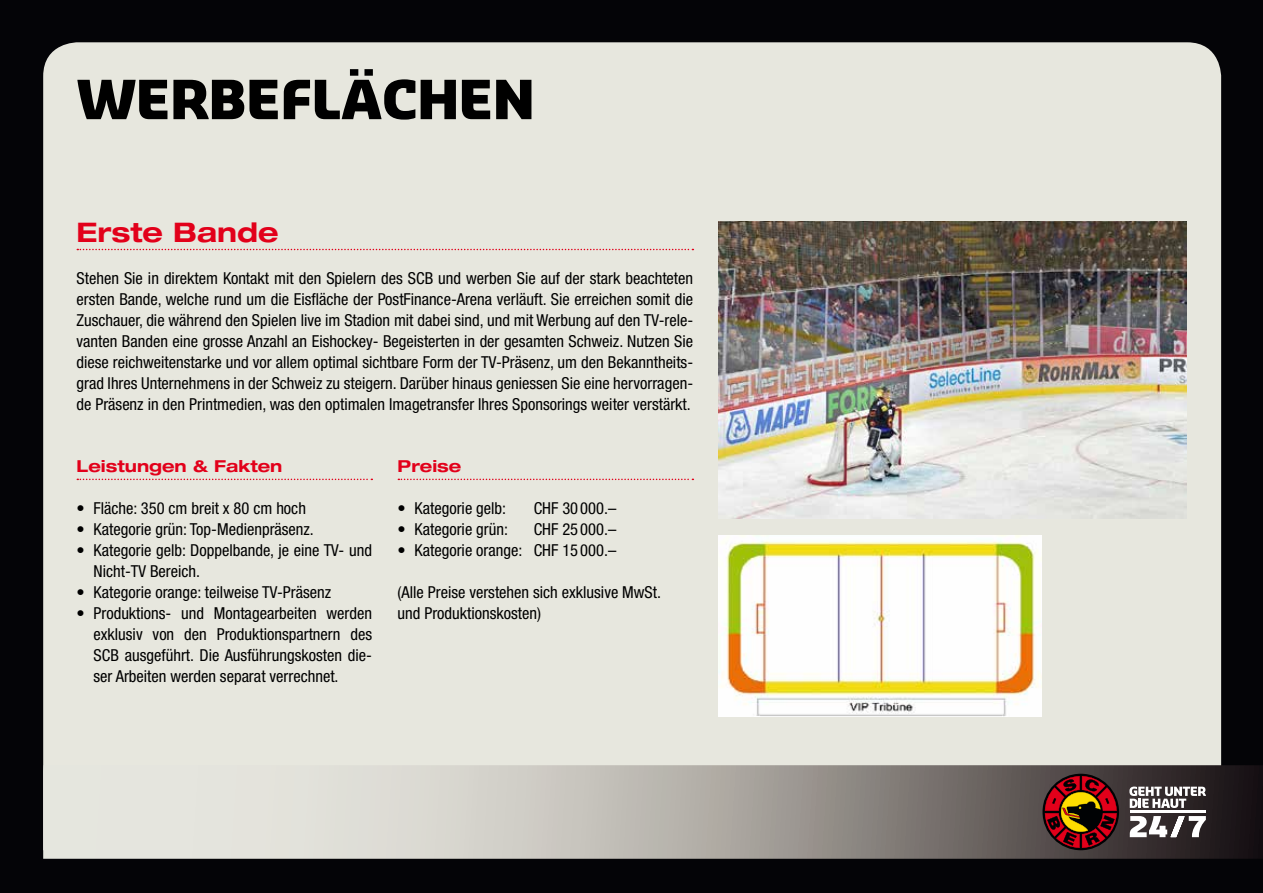
<style>
.page{position:relative;width:1263px;height:893px;background:#040407}
.page>*{position:absolute;margin:0;border:0;box-sizing:border-box;transform-origin:0 0}
.t1{font:900 52.5px "Sansa Slab";letter-spacing:.005em;color:#000}
.t2{font:700 expanded 27px "Helvetica Neue";color:#e2001a}
.t3{font:condensed 16.5px/21px "Helvetica Neue";color:#000;text-align:justify}
.t4{font:700 expanded 16.5px "Helvetica Neue";color:#e2001a}
</style>
<div class="page">
<div style="left:43px;top:42px;width:1178px;height:723px;background:#e7e7de"></div>
<svg style="left:43px;top:765px;width:1220px;height:94px;background:#aba8a3"></svg>
<svg style="left:1042px;top:774px;width:77px;height:76px"></svg>
<svg style="left:1045px;top:776px;width:72px;height:72px"></svg>
<hr style="left:1130px;top:811px;width:76px;height:2px;background:#fff">
<svg style="left:1129px;top:786px;width:77px;height:22px;background:#898586"></svg>
<svg style="left:1130px;top:816px;width:76px;height:21px;background:#959192"></svg>
<svg style="left:77px;top:249px;width:616px;height:1px"></svg>
<svg style="left:77px;top:479px;width:295px;height:1px"></svg>
<svg style="left:398px;top:479px;width:295px;height:1px"></svg>
<img style="left:719px;top:221px;width:467px;height:298px">
<img style="left:719px;top:536px;width:323px;height:181px">
<h1 class="t1" style="left:77px;top:64px;width:459px">WERBEFLÄCHEN</h1>
<h2 class="t2" style="left:77px;top:216px;width:203px">Erste Bande</h2>
<p class="t3" style="left:77px;top:268px;width:618px">Stehen Sie in direktem Kontakt mit den Spielern des SCB und werben Sie auf der stark beachteten ersten Bande, welche rund um die Eisfläche der PostFinance-Arena verläuft. Sie erreichen somit die Zuschauer, die während den Spielen live im Stadion mit dabei sind, und mit Werbung auf den TV-rele&shy;vanten Banden eine grosse Anzahl an Eishockey- Begeisterten in der gesamten Schweiz. Nutzen Sie diese reichweitenstarke und vor allem optimal sichtbare Form der TV-Präsenz, um den Bekanntheits&shy;grad Ihres Unternehmens in der Schweiz zu steigern. Darüber hinaus geniessen Sie eine hervorragen&shy;de Präsenz in den Printmedien, was den optimalen Imagetransfer Ihres Sponsorings weiter verstärkt.</p>
<p class="t4" style="left:77px;top:456px;width:207px">Leistungen &amp; Fakten</p>
<p class="t3" style="left:77px;top:498px;width:231px">• Fläche: 350 cm breit x 80 cm hoch</p>
<p class="t3" style="left:77px;top:519px;width:239px">• Kategorie grün: Top-Medienpräsenz.</p>
<p class="t3" style="left:94px;top:540px;width:280px;text-indent:-17px">• Kategorie gelb: Doppelbande, je eine TV- und<br>Nicht-TV Bereich.</p>
<p class="t3" style="left:77px;top:582px;width:256px">• Kategorie orange: teilweise TV-Präsenz</p>
<p class="t3" style="left:94px;top:603px;width:280px;text-indent:-17px">• Produktions- und Montagearbeiten werden exklusiv von den Produktionspartnern des SCB ausgeführt. Die Ausführungskosten die&shy;ser Arbeiten werden separat verrechnet.</p>
<p class="t4" style="left:398px;top:456px;width:65px">Preise</p>
<p class="t3" style="left:398px;top:498px;width:110px">• Kategorie gelb:</p>
<p class="t3" style="left:534px;top:498px;width:84px">CHF 30 000.–</p>
<p class="t3" style="left:398px;top:519px;width:112px">• Kategorie grün:</p>
<p class="t3" style="left:534px;top:519px;width:84px">CHF 25 000.–</p>
<p class="t3" style="left:398px;top:540px;width:220px">• Kategorie orange: CHF 15 000.–</p>
<p class="t3" style="left:398px;top:582px;width:265px">(Alle Preise verstehen sich exklusive MwSt. und Produktionskosten)</p>
</div>
